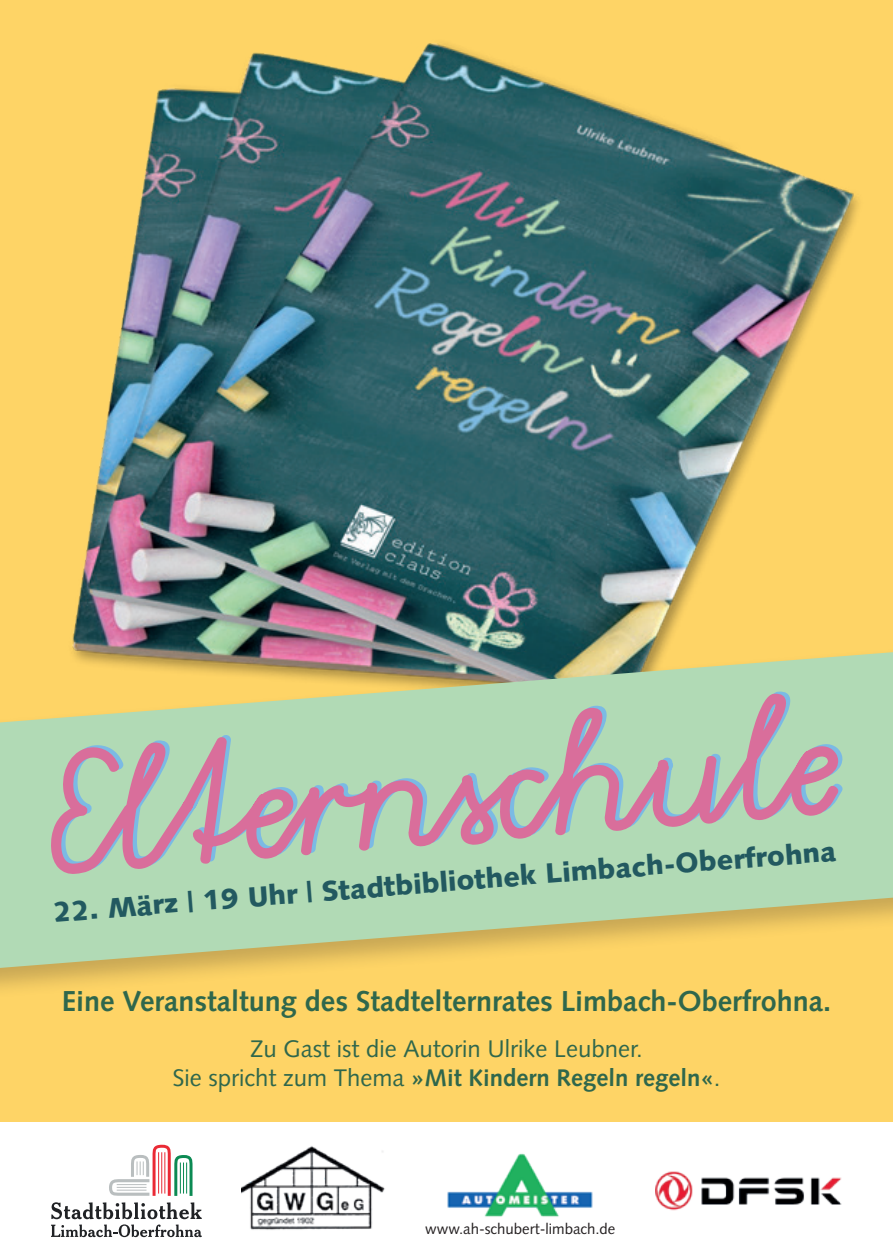
<style>
.page{position:relative;width:893px;height:1259px;background:#fff}
.page>*{position:absolute;margin:0;border:0;box-sizing:border-box;transform-origin:0 0}
.t1{font:700 28.8px "Syntax";color:#2f674c}
.t2{font:900 27.9px "Syntax";color:#225960}
.t3{font:24px/28.8px "Syntax";color:#2f674c;text-align:center}
.t4{font:15px "Syntax";color:#231f20}
.s1{font-weight:700}
</style>
<div class="page">
<div style="left:0;top:0;width:893px;height:1126px;background:#fed466"></div>
<img style="left:72px;top:43px;width:787px;height:599px">
<div style="left:0;top:642px;width:893px;height:366px;background:#231f20;opacity:.25"></div>
<svg style="left:0;top:652px;width:893px;height:316px;fill:#b1dab5"></svg>
<svg style="left:50px;top:660px;width:790px;height:232px;background:#b9c4a9"></svg>
<div style="left:0;top:1123px;width:893px;height:136px;background:#fff"></div>
<img style="left:242px;top:1146px;width:143px;height:84px">
<img style="left:655px;top:1171px;width:187px;height:40px">
<img style="left:447px;top:1153px;width:146px;height:64px">
<svg style="left:51px;top:1144px;width:151px;height:93px"></svg>
<p class="t2" style="left:52px;top:899px;width:786px;rotate:-5deg">22. März | 19 Uhr | Stadtbibliothek Limbach-Oberfrohna</p>
<p class="t1" style="left:62px;top:985px;width:771px">Eine Veranstaltung des Stadtelternrates Limbach-Oberfrohna.</p>
<p class="t3" style="left:172px;top:1034px;width:550px">Zu Gast ist die Autorin Ulrike Leubner.<br>Sie spricht zum Thema <span class="s1">»Mit Kindern Regeln regeln«</span>.</p>
<p class="t4" style="left:425px;top:1220px;width:192px">www.ah-schubert-limbach.de</p>
</div>
